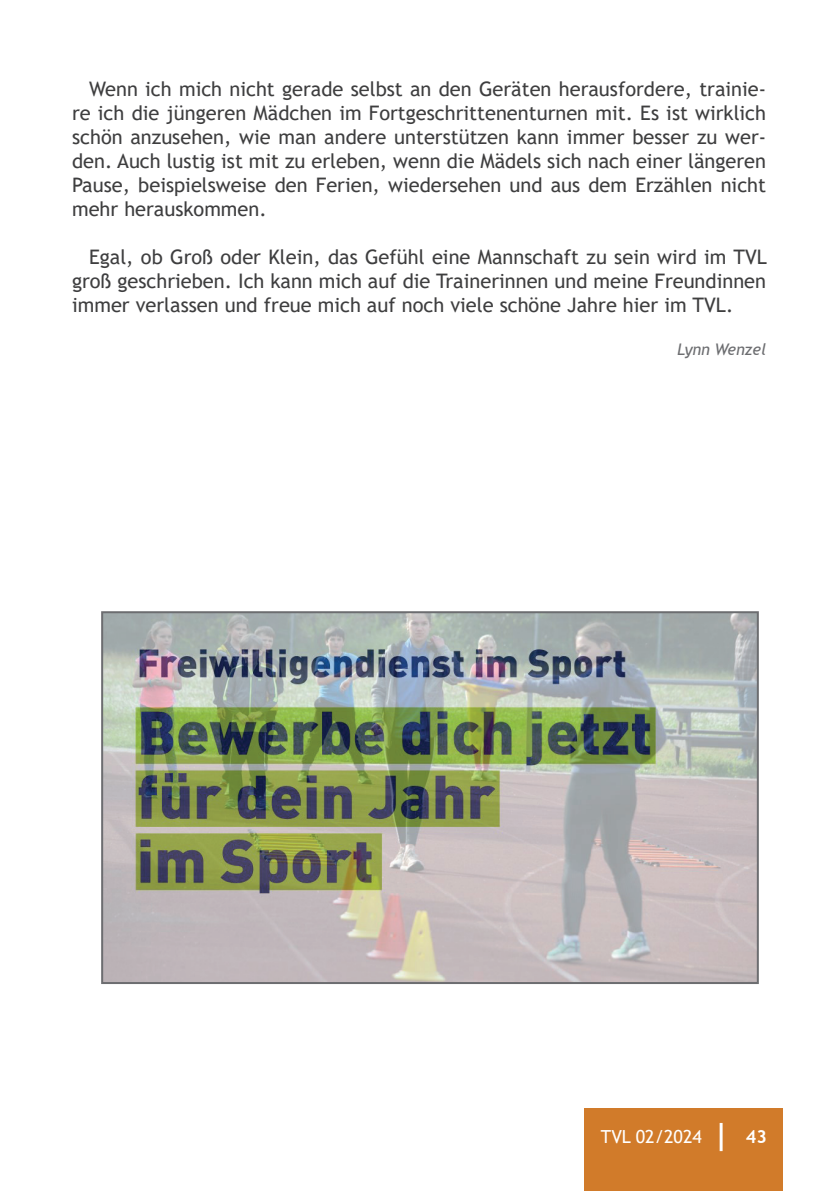
<style>
.page{position:relative;width:840px;height:1191px;background:#fff}
.page>*{position:absolute;margin:0;border:0;box-sizing:border-box;transform-origin:0 0}
.t1{font:20px/24px "Trebuchet MS";color:#3e3e3f;text-align:justify}
.t2{font:18px "Trebuchet MS";color:#fff}
.t3{font:italic 16px "Trebuchet MS";color:#6c6d70}
.s1{font-weight:700;font-size:30px}
.s2{font-weight:700}
</style>
<div class="page">
<div style="left:584px;top:1108px;width:198px;height:83px;background:#d17b2a"></div>
<img style="left:104px;top:614px;width:651px;height:367px">
<div style="left:101px;top:611px;width:657px;height:373px;border:2px solid #6c6d70"></div>
<p class="t1" style="left:72px;top:77px;width:695px;text-indent:17px">Wenn ich mich nicht gerade selbst an den Geräten herausfordere, trainie&shy;re ich die jüngeren Mädchen im Fortgeschrittenenturnen mit. Es ist wirklich schön anzusehen, wie man andere unterstützen kann immer besser zu wer&shy;den. Auch lustig ist mit zu erleben, wenn die Mädels sich nach einer längeren Pause, beispielsweise den Ferien, wiedersehen und aus dem Erzählen nicht mehr herauskommen.</p>
<p class="t1" style="left:72px;top:245px;width:696px;text-indent:17px">Egal, ob Groß oder Klein, das Gefühl eine Mannschaft zu sein wird im TVL groß geschrieben. Ich kann mich auf die Trainerinnen und meine Freundinnen immer verlassen und freue mich auf noch viele schöne Jahre hier im TVL.</p>
<p class="t3" style="left:677px;top:340px;width:90px">Lynn Wenzel</p>
<p class="t2" style="left:600px;top:1125px;width:167px">TVL 02/2024 <span class="s1">|</span> <span class="s2">43</span></p>
</div>
